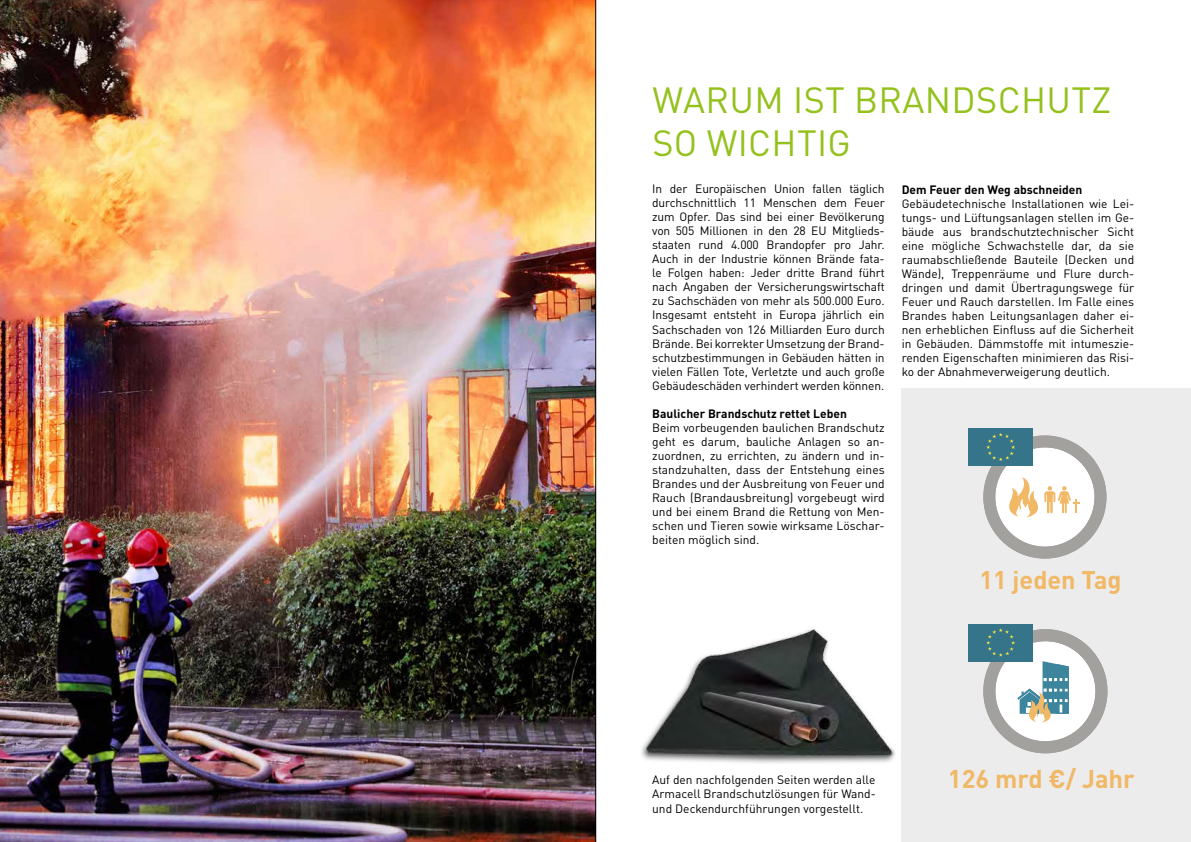
<style>
.page{position:relative;width:1191px;height:842px;background:#fff}
.page>*{position:absolute;margin:0;border:0;box-sizing:border-box;transform-origin:0 0}
.t1{font:36px/43.2px "DIN Pro";letter-spacing:.01em;color:#94c11c}
.t2{font:700 25.4px "DIN Pro";color:#f1b865}
.t3{font:700 25.2px "DIN Pro";color:#f1b865}
.t4{font:12px/14px "DIN Pro";color:#000;text-align:justify}
.t5{font:700 12px "DIN Pro";color:#000}
</style>
<div class="page">
<img style="left:0;top:0;width:595px;height:842px">
<div style="left:901px;top:388px;width:290px;height:454px;background:#ececed"></div>
<div style="left:968px;top:428px;width:65px;height:38px;background:#357489"></div>
<svg style="left:983px;top:433px;width:124px;height:126px"></svg>
<div style="left:968px;top:624px;width:65px;height:38px;background:#357489"></div>
<svg style="left:983px;top:628px;width:125px;height:125px"></svg>
<img style="left:641px;top:628px;width:254px;height:135px">
<hr style="left:595px;top:0;width:1px;height:842px;background:#000">
<h1 class="t1" style="left:652px;top:74px;width:460px">WARUM IST BRANDSCHUTZ<br>SO WICHTIG</h1>
<p class="t4" style="left:652px;top:181px;width:234px">In der Europäischen Union fallen täglich durchschnittlich 11 Menschen dem Feuer zum Opfer. Das sind bei einer Bevölkerung von 505 Millionen in den 28 EU Mitglieds&shy;staaten rund 4.000 Brandopfer pro Jahr.<br>Auch in der Industrie können Brände fata&shy;le Folgen haben: Jeder dritte Brand führt nach Angaben der Versicherungswirtschaft zu Sachschäden von mehr als 500.000 Euro.<br>Insgesamt entsteht in Europa jährlich ein Sachschaden von 126 Milliarden Euro durch Brände. Bei korrekter Umsetzung der Brand&shy;schutzbestimmungen in Gebäuden hätten in vielen Fällen Tote, Verletzte und auch große Gebäudeschäden verhindert werden können.</p>
<p class="t5" style="left:652px;top:403px;width:196px">Baulicher Brandschutz rettet Leben</p>
<p class="t4" style="left:652px;top:419px;width:234px">Beim vorbeugenden baulichen Brandschutz geht es darum, bauliche Anlagen so an&shy;zuordnen, zu errichten, zu ändern und in&shy;standzuhalten, dass der Entstehung eines Brandes und der Ausbreitung von Feuer und Rauch (Brandausbreitung) vorgebeugt wird und bei einem Brand die Rettung von Men&shy;schen und Tieren sowie wirksame Löschar&shy;beiten möglich sind.</p>
<p class="t5" style="left:901px;top:179px;width:182px">Dem Feuer den Weg abschneiden</p>
<p class="t4" style="left:901px;top:195px;width:234px">Gebäudetechnische Installationen wie Lei&shy;tungs- und Lüftungsanlagen stellen im Ge&shy;bäude aus brandschutztechnischer Sicht eine mögliche Schwachstelle dar, da sie raumabschließende Bauteile (Decken und Wände), Treppenräume und Flure durch&shy;dringen und damit Übertragungswege für Feuer und Rauch darstellen. Im Falle eines Brandes haben Leitungsanlagen daher ei&shy;nen erheblichen Einfluss auf die Sicherheit in Gebäuden. Dämmstoffe mit intumeszie&shy;renden Eigenschaften minimieren das Risi&shy;ko der Abnahmeverweigerung deutlich.</p>
<h3 class="t3" style="left:979px;top:559px;width:144px">11 jeden Tag</h3>
<p class="t4" style="left:652px;top:771px;width:225px;line-height:14.4px">Auf den nachfolgenden Seiten werden alle Armacell Brandschutzlösungen für Wand&shy;und Deckendurchführungen vorgestellt.</p>
<h2 class="t2" style="left:948px;top:757px;width:188px">126 mrd €/ Jahr</h2>
</div>
